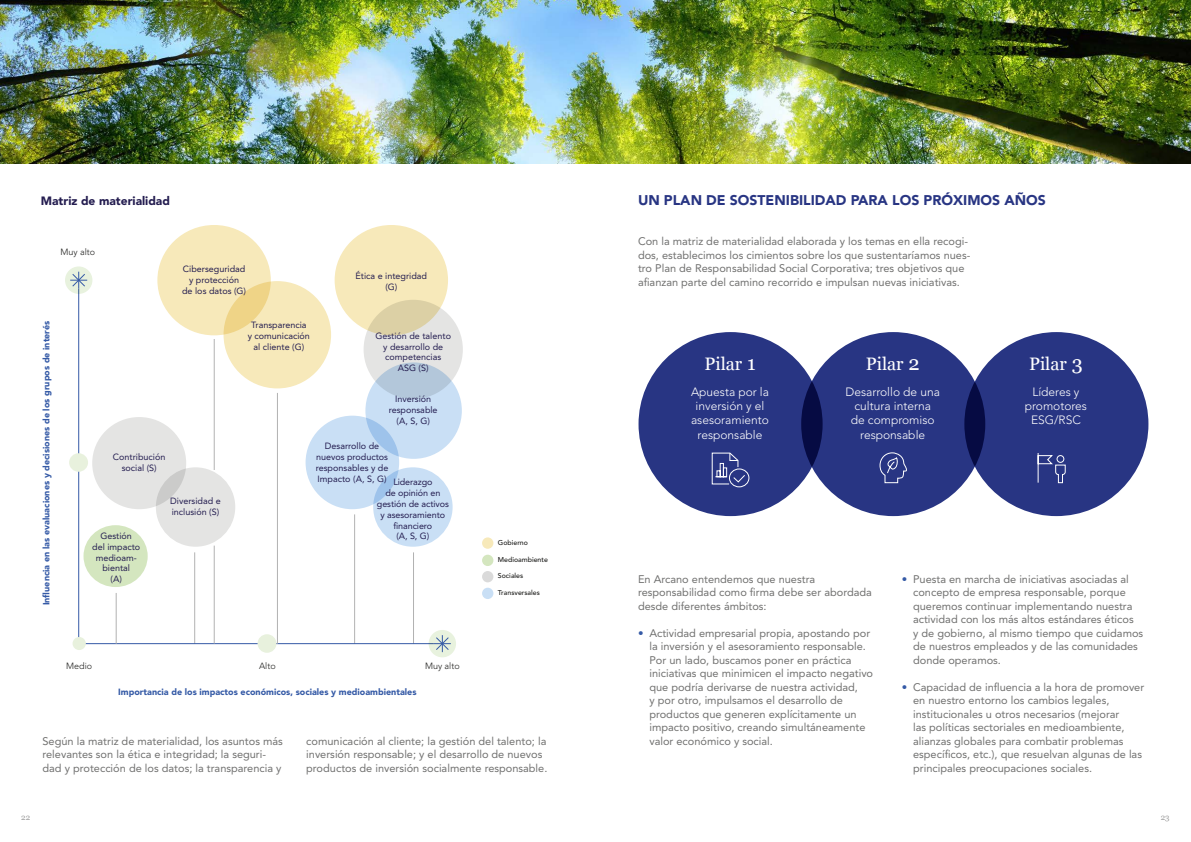
<style>
.page{position:relative;width:1191px;height:842px;background:#fff}
.page>*{position:absolute;margin:0;border:0;box-sizing:border-box;transform-origin:0 0}
.t1{font:18px "Georgia";color:#fff}
.Título_de_párrafo{font:900 14px "Avenir LT Std";color:#283583}
.t2{font:300 12px/14.4px "Avenir LT Std";color:#fff;text-align:center}
.Título_de_párrafo-2{font:900 12px "Avenir LT Std";color:#241d50}
.Párrafo_1{font:11px/13.5px "Avenir LT Std";color:#70706f}
.t3{font:9px/10.8px "Avenir LT Std";color:#241d50;text-align:center}
.Título_de_párrafo-3{font:900 9px "Avenir LT Std";color:#355aa6}
.Título_de_párrafo-4{font:300 9px "Avenir LT Std";color:#1d1d1b}
.t4{font:8px "Georgia";color:#9d9d9d}
.Título_de_párrafo-5{font:500 7px "Avenir LT Std";color:#1d1d1b}
.s1{font-size:20px}
.s2{color:#355aa6}
</style>
<div class="page">
<hr style="left:354px;top:514px;width:1px;height:130px;background:#b2b2b2">
<hr style="left:194px;top:552px;width:1px;height:92px;background:#b2b2b2">
<hr style="left:413px;top:552px;width:1px;height:92px;background:#b2b2b2">
<img style="left:0;top:0;width:1191px;height:163px">
<hr style="left:79px;top:289px;width:1px;height:355px;background:#355aa6">
<hr style="left:79px;top:643px;width:355px;height:1px;background:#355aa6">
<div style="left:73px;top:637px;width:13px;height:13px;background:#e8f1dd;border-radius:50%"></div>
<div style="left:257px;top:634px;width:19px;height:19px;background:#e8f1dd;border-radius:50%"></div>
<div style="left:69px;top:453px;width:19px;height:19px;background:#e8f1dd;border-radius:50%"></div>
<div style="left:83px;top:525px;width:65px;height:62px;background:#d4e6bf;border-radius:50%"></div>
<div style="left:482px;top:537px;width:11px;height:12px;background:#f7e9ba;border-radius:50%"></div>
<div style="left:482px;top:555px;width:11px;height:11px;background:#d4e6bf;border-radius:50%"></div>
<div style="left:482px;top:571px;width:11px;height:11px;background:#dadada;border-radius:50%"></div>
<div style="left:482px;top:588px;width:11px;height:11px;background:#c9dff5;border-radius:50%"></div>
<div style="left:156px;top:467px;width:79px;height:80px;background:#e4e4e3;border-radius:50%"></div>
<div style="left:92px;top:417px;width:94px;height:92px;background:#e4e4e3;border-radius:50%"></div>
<div style="left:363px;top:300px;width:100px;height:99px;background:#e4e4e3;border-radius:50%"></div>
<div style="left:305px;top:416px;width:94px;height:93px;background:#c9dff5;border-radius:50%"></div>
<div style="left:373px;top:467px;width:79px;height:80px;background:#c9dff5;border-radius:50%"></div>
<svg style="left:365px;top:362px;width:97px;height:97px;background:#c0d6ed"></svg>
<div style="left:157px;top:225px;width:114px;height:110px;background:#f7e9ba;border-radius:50%"></div>
<svg style="left:335px;top:225px;width:113px;height:110px;background:#f2e4b6"></svg>
<svg style="left:223px;top:281px;width:108px;height:107px;background:#f5e6b3"></svg>
<div style="left:65px;top:266px;width:27px;height:28px;background:#e8f2de;border-radius:50%"></div>
<svg style="left:70px;top:272px;width:17px;height:17px"></svg>
<div style="left:428px;top:630px;width:28px;height:27px;background:#e8f2de;border-radius:50%"></div>
<svg style="left:434px;top:635px;width:17px;height:17px"></svg>
<div style="left:801px;top:332px;width:184px;height:184px;background:#283583;border-radius:50%"></div>
<div style="left:638px;top:332px;width:184px;height:184px;background:#283583;border-radius:50%"></div>
<div style="left:964px;top:332px;width:184px;height:184px;background:#283583;border-radius:50%"></div>
<div style="left:729px;top:469px;width:20px;height:18px;border:1px solid #fff;border-radius:50%"></div>
<svg style="left:711px;top:452px;width:34px;height:33px"></svg>
<svg style="left:879px;top:452px;width:28px;height:31px"></svg>
<svg style="left:1037px;top:453px;width:29px;height:30px"></svg>
<hr style="left:116px;top:593px;width:1px;height:51px;background:#b2b2b2">
<hr style="left:214px;top:339px;width:1px;height:131px;background:#b2b2b2">
<hr style="left:214px;top:546px;width:1px;height:97px;background:#b2b2b2">
<hr style="left:277px;top:393px;width:1px;height:251px;background:#b2b2b2">
<p class="Título_de_párrafo-2" style="left:41px;top:193px;width:131px">Matriz de materialidad</p>
<p class="Título_de_párrafo-4" style="left:61px;top:246px;width:36px">Muy alto</p>
<p class="t3" style="left:182px;top:264px;width:65px">Ciberseguridad y protección<br>de los datos (G)</p>
<p class="t3" style="left:355px;top:271px;width:73px">Ética e integridad</p>
<p class="t3" style="left:385px;top:281px;width:14px">(G)</p>
<p class="Título_de_párrafo-3" style="left:41px;top:605px;width:286px;rotate:-90deg">Influencia en las evaluaciones y decisiones de los grupos de interés</p>
<p class="t3" style="left:248px;top:320px;width:64px">Transparencia<br>y comunicación al cliente (G)</p>
<p class="t3" style="left:375px;top:330px;width:77px">Gestión de talento y desarrollo de competencias</p>
<p class="t3" style="left:398px;top:363px;width:32px">ASG (S)</p>
<p class="t3" style="left:389px;top:394px;width:50px">Inversión responsable (A, S, G)</p>
<p class="t3" style="left:113px;top:452px;width:54px">Contribución social (S)</p>
<p class="t3" style="left:316px;top:441px;width:74px">Desarrollo de nuevos productos responsables y de<br>Impacto (A, S, G)</p>
<p class="t3" style="left:377px;top:477px;width:73px">Liderazgo<br>de opinión en gestión de activos y asesoramiento financiero<br>(A, S, G)</p>
<p class="t3" style="left:170px;top:495px;width:52px;text-align:left">Diversidad e inclusión (S)</p>
<p class="t3" style="left:92px;top:531px;width:50px">Gestión<br>del impacto medioam&shy;biental<br>(A)</p>
<p class="Título_de_párrafo-4" style="left:66px;top:661px;width:28px">Medio</p>
<p class="Título_de_párrafo-4" style="left:259px;top:661px;width:18px">Alto</p>
<p class="Título_de_párrafo-4" style="left:425px;top:661px;width:36px">Muy alto</p>
<p class="Título_de_párrafo-3" style="left:118px;top:686px;width:300px">Importancia de los impactos económicos, sociales y medioambientales</p>
<p class="Título_de_párrafo-5" style="left:498px;top:538px;width:32px">Gobierno</p>
<p class="Título_de_párrafo-5" style="left:498px;top:556px;width:52px">Medioambiente</p>
<p class="Título_de_párrafo-5" style="left:498px;top:572px;width:27px">Sociales</p>
<p class="Título_de_párrafo-5" style="left:498px;top:589px;width:44px">Transversales</p>
<p class="Párrafo_1" style="left:43px;top:734px;width:242px">Según la matriz de materialidad, los asuntos más relevantes son la ética e integridad; la seguri&shy;dad y protección de los datos; la transparencia y</p>
<p class="Párrafo_1" style="left:306px;top:734px;width:243px">comunicación al cliente; la gestión del talento; la inversión responsable; y el desarrollo de nuevos productos de inversión socialmente responsable.</p>
<p class="Título_de_párrafo" style="left:638px;top:191px;width:409px">UN PLAN DE SOSTENIBILIDAD PARA LOS PRÓXIMOS AÑOS</p>
<p class="Párrafo_1" style="left:638px;top:235px;width:334px">Con la matriz de materialidad elaborada y los temas en ella recogi&shy;dos, establecimos los cimientos sobre los que sustentaríamos nues&shy;tro Plan de Responsabilidad Social Corporativa; tres objetivos que afianzan parte del camino recorrido e impulsan nuevas iniciativas.</p>
<h1 class="t1" style="left:704px;top:351px;width:53px">Pilar <span class="s1">1</span></h1>
<p class="t2" style="left:691px;top:384px;width:80px">Apuesta por la inversión y el asesoramiento responsable</p>
<p class="t1" style="left:865px;top:351px;width:55px">Pilar <span class="s1">2</span></p>
<p class="t2" style="left:845px;top:384px;width:96px">Desarrollo de una cultura interna<br>de compromiso responsable</p>
<h1 class="t1" style="left:1029px;top:351px;width:55px">Pilar <span class="s1">3</span></h1>
<p class="t2" style="left:1024px;top:384px;width:64px">Líderes y promotores<br>ESG/RSC</p>
<p class="Párrafo_1" style="left:638px;top:572px;width:235px">En Arcano entendemos que nuestra responsabilidad como firma debe ser abordada desde diferentes ámbitos:</p>
<p class="Párrafo_1" style="left:649px;top:626px;width:225px;text-indent:-11px"><span class="s2">•</span> Actividad empresarial propia, apostando por la inversión y el asesoramiento responsable.<br>Por un lado, buscamos poner en práctica iniciativas que minimicen el impacto negativo que podría derivarse de nuestra actividad,<br>y por otro, impulsamos el desarrollo de productos que generen explícitamente un impacto positivo, creando simultáneamente valor económico y social.</p>
<p class="Párrafo_1" style="left:913px;top:572px;width:232px;text-indent:-11px"><span class="s2">•</span> Puesta en marcha de iniciativas asociadas al concepto de empresa responsable, porque queremos continuar implementando nuestra actividad con los más altos estándares éticos<br>y de gobierno, al mismo tiempo que cuidamos de nuestros empleados y de las comunidades donde operamos.</p>
<p class="Párrafo_1" style="left:913px;top:680px;width:233px;text-indent:-11px"><span class="s2">•</span> Capacidad de influencia a la hora de promover en nuestro entorno los cambios legales, institucionales u otros necesarios (mejorar<br>las políticas sectoriales en medioambiente, alianzas globales para combatir problemas específicos, etc.), que resuelvan algunas de las principales preocupaciones sociales.</p>
<p class="t4" style="left:21px;top:812px;width:10px">22</p>
<p class="t4" style="left:1160px;top:812px;width:10px">23</p>
</div>
